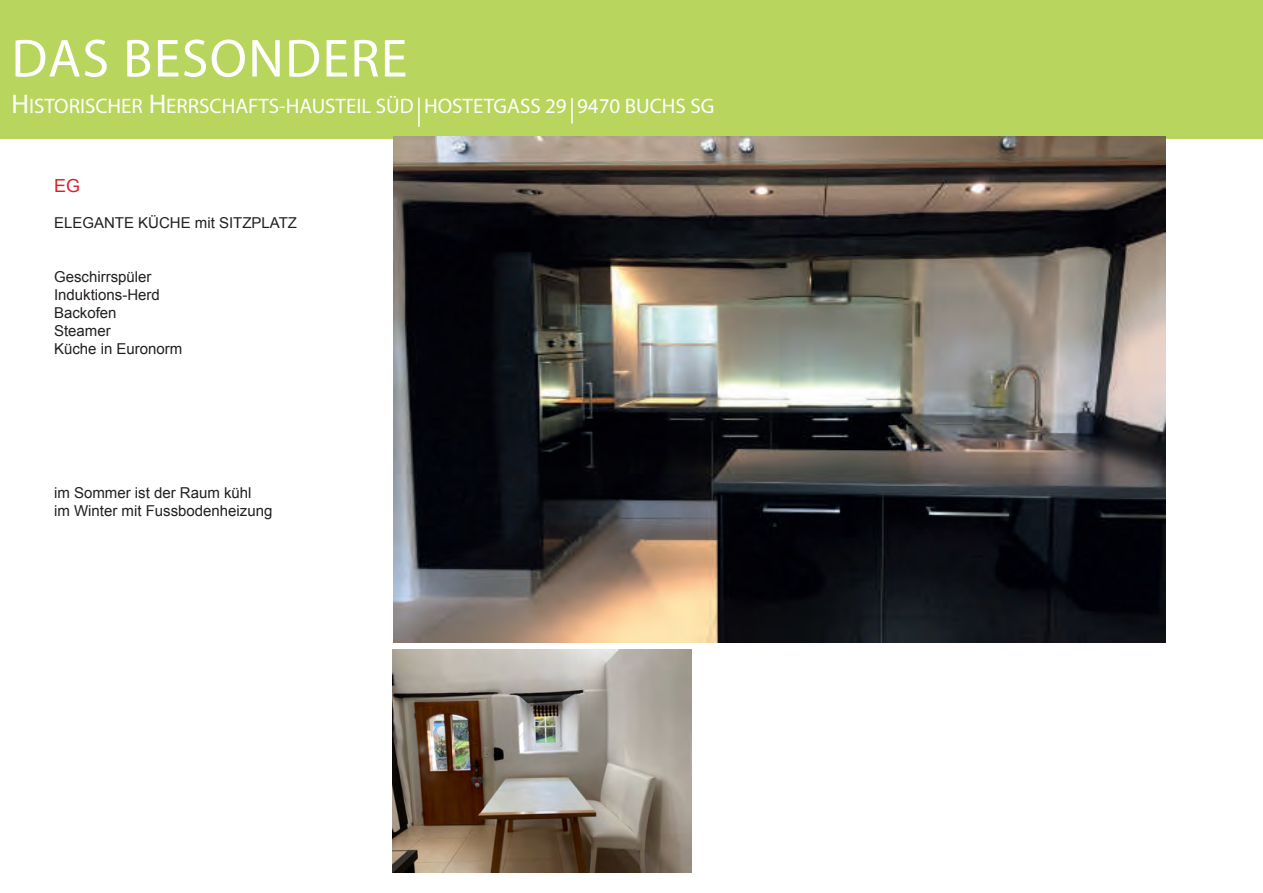
<style>
.page{position:relative;width:1263px;height:893px;background:#fff}
.page>*{position:absolute;margin:0;border:0;box-sizing:border-box;transform-origin:0 0}
.t1{font:54px "Myriad Pro";letter-spacing:.025em;color:#fff}
.t2{font:21px "Myriad Pro";color:#fff}
.t3{font:18px "Arial";color:#d1232a}
.t4{font:15px/18px "Arial";color:#231f20}
.t5{font:15px/18px "Arial";color:#231f20}
.s1{font-size:27px}
.s2{font-style:inherit}
</style>
<div class="page">
<div style="left:0;top:0;width:1263px;height:139px;background:#b8d65d"></div>
<hr style="left:418px;top:98px;width:2px;height:29px;background:#fff">
<hr style="left:571px;top:98px;width:2px;height:26px;background:#fff">
<img style="left:393px;top:649px;width:298px;height:224px">
<img style="left:393px;top:136px;width:772px;height:506px">
<p class="t1" style="left:11px;top:25px;width:397px">DAS BESONDERE</p>
<p class="t2" style="left:11px;top:93px;width:704px"><span class="s1">H</span>ISTORISCHER <span class="s1">H</span>ERRSCHAFTS-HAUSTEIL SÜD HOSTETGASS 29 9470 BUCHS SG</p>
<p class="t3" style="left:54px;top:174px;width:28px">EG</p>
<p class="t4" style="left:54px;top:214px;width:245px">ELEGANTE KÜCHE mit SITZPLATZ</p>
<p class="t4" style="left:54px;top:268px;width:130px">Geschirrspüler<br>Induktions-Herd<br>Backofen<br>Steamer<br>Küche in Euronorm</p>
<p class="t5" style="left:54px;top:484px;width:220px"><span class="s2">im Sommer</span> ist der Raum <span class="s2">kühl<br>im Winter mit</span> Fussbodenheizung</p>
</div>
